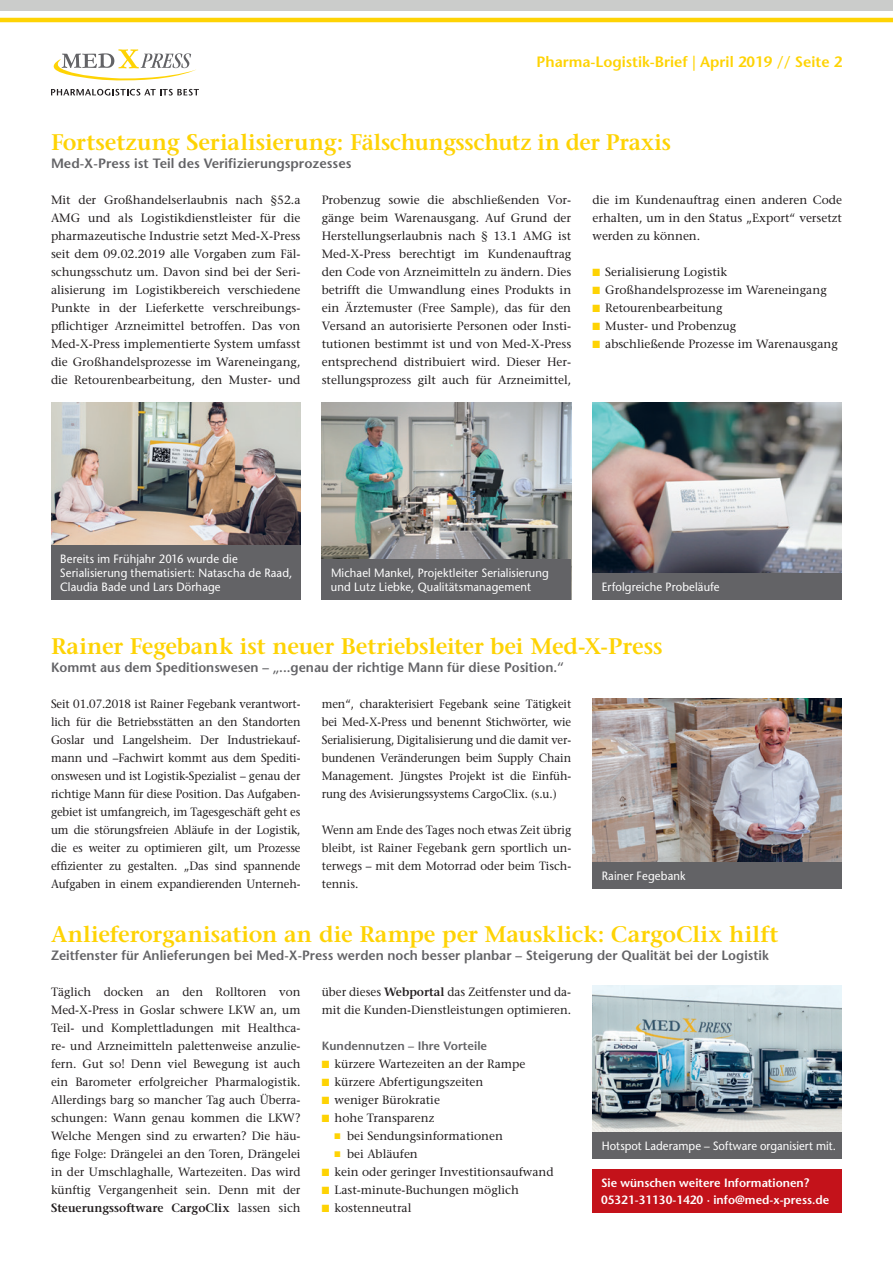
<style>
.page{position:relative;width:893px;height:1263px;background:#fff}
.page>*{position:absolute;margin:0;border:0;box-sizing:border-box;transform-origin:0 0}
._02_Head{font:600 22.5px "Stone Serif";letter-spacing:-.005em;color:#fed304}
.t1{font:600 15px "Stone Sans";color:#fed304}
._02_01_Subhead{font:600 13.5px "Stone Sans";color:#636366}
.Lauf_Serifenschrift{font:12px/18px "Stone Serif";color:#231f20;text-align:justify}
.Lauf_Serifenschrift-2{font:12px/18px "Stone Serif";color:#231f20;text-align:justify;scale:.95 1}
._06_BU{font:12px/14.4px "Stone Sans";letter-spacing:.01em;color:#fff;scale:.94 1}
.Lauf_Serifenschrift-3{font:12px/18px "Stone Serif";color:#231f20;text-align:justify;scale:.96 1}
._04_Lauf{font:600 12px "Stone Sans";color:#fff}
._05_Zwischenhead{font:600 12px "Stone Sans";color:#636366}
.s1{color:#fed304}
.s2{font-weight:600}
</style>
<div class="page">
<hr style="left:0;top:18px;width:893px;height:4px;background:#fed304">
<div style="left:0;top:0;width:893px;height:10px;background:#cbcccb"></div>
<img style="left:592px;top:698px;width:250px;height:164px">
<img style="left:592px;top:986px;width:250px;height:146px">
<div style="left:592px;top:862px;width:250px;height:26px;background:#636366"></div>
<div style="left:592px;top:1132px;width:250px;height:26px;background:#636366"></div>
<img style="left:322px;top:402px;width:249px;height:158px">
<img style="left:592px;top:402px;width:250px;height:172px">
<svg style="left:53px;top:49px;width:143px;height:32px"></svg>
<svg style="left:51px;top:89px;width:148px;height:6px"></svg>
<img style="left:51px;top:402px;width:249px;height:143px">
<div style="left:51px;top:545px;width:249px;height:55px;background:#636366"></div>
<div style="left:322px;top:560px;width:249px;height:40px;background:#636366"></div>
<div style="left:592px;top:574px;width:250px;height:26px;background:#636366"></div>
<div style="left:592px;top:1169px;width:250px;height:43px;background:#c4121a"></div>
<p class="t1" style="left:537px;top:53px;width:307px">Pharma-Logistik-Brief | April 2019 // Seite 2</p>
<p class="_02_Head" style="left:51px;top:129px;width:622px">Fortsetzung Serialisierung: Fälschungsschutz in der Praxis</p>
<p class="_02_01_Subhead" style="left:51px;top:155px;width:302px">Med-X-Press ist Teil des Verifizierungsprozesses</p>
<p class="Lauf_Serifenschrift" style="left:51px;top:191px;width:251px">Mit der Großhandelserlaubnis nach §52.a AMG und als Logistikdienstleister für die pharmazeutische Industrie setzt Med-X-Press seit dem 09.02.2019 alle Vorgaben zum Fäl&shy;schungsschutz um. Davon sind bei der Seri&shy;alisierung im Logistikbereich verschiedene Punkte in der Lieferkette verschreibungs&shy;pflichtiger Arzneimittel betroffen. Das von Med-X-Press implementierte System umfasst die Großhandelsprozesse im Wareneingang, die Retourenbearbeitung, den Muster- und</p>
<p class="Lauf_Serifenschrift" style="left:322px;top:191px;width:251px">Probenzug sowie die abschließenden Vor&shy;gänge beim Warenausgang. Auf Grund der Herstellungserlaubnis nach § 13.1 AMG ist Med-X-Press berechtigt im Kundenauftrag den Code von Arzneimitteln zu ändern. Dies betrifft die Umwandlung eines Produkts in ein Ärztemuster (Free Sample), das für den Versand an autorisierte Personen oder Insti&shy;tutionen bestimmt ist und von Med-X-Press entsprechend distribuiert wird. Dieser Her&shy;stellungsprozess gilt auch für Arzneimittel,</p>
<p class="Lauf_Serifenschrift" style="left:592px;top:191px;width:251px">die im Kundenauftrag einen anderen Code erhalten, um in den Status „Export“ versetzt werden zu können.</p>
<p class="Lauf_Serifenschrift" style="left:592px;top:263px;width:136px"><span class="s1">■</span> Serialisierung Logistik</p>
<p class="Lauf_Serifenschrift" style="left:592px;top:281px;width:236px"><span class="s1">■</span> Großhandelsprozesse im Wareneingang</p>
<p class="Lauf_Serifenschrift" style="left:592px;top:299px;width:132px"><span class="s1">■</span> Retourenbearbeitung</p>
<p class="Lauf_Serifenschrift" style="left:592px;top:317px;width:145px"><span class="s1">■</span> Muster- und Probenzug</p>
<p class="Lauf_Serifenschrift" style="left:592px;top:335px;width:247px"><span class="s1">■</span> abschließende Prozesse im Warenausgang</p>
<p class="_06_BU" style="left:60px;top:551px;width:249px">Bereits im Frühjahr 2016 wurde die<br>Serialisierung thematisiert: Natascha de Raad,<br>Claudia Bade und Lars Dörhage</p>
<p class="_06_BU" style="left:331px;top:566px;width:234px">Michael Mankel, Projektleiter Serialisierung und Lutz Liebke, Qualitätsmanagement</p>
<p class="_06_BU" style="left:602px;top:580px;width:127px">Erfolgreiche Probeläufe</p>
<p class="_02_Head" style="left:51px;top:633px;width:613px">Rainer Fegebank ist neuer Betriebsleiter bei Med-X-Press</p>
<p class="_02_01_Subhead" style="left:51px;top:659px;width:514px">Kommt aus dem Speditionswesen – „...genau der richtige Mann für diese Position.“</p>
<p class="Lauf_Serifenschrift-2" style="left:51px;top:695px;width:264px">Seit 01.07.2018 ist Rainer Fegebank verantwort&shy;lich für die Betriebsstätten an den Standorten Goslar und Langelsheim. Der Industriekauf&shy;mann und –Fachwirt kommt aus dem Spediti&shy;onswesen und ist Logistik-Spezialist – genau der richtige Mann für diese Position. Das Aufgaben&shy;gebiet ist umfangreich, im Tagesgeschäft geht es um die störungsfreien Abläufe in der Logistik, die es weiter zu optimieren gilt, um Prozesse effizienter zu gestalten. „Das sind spannende Aufgaben in einem expandierenden Unterneh-</p>
<p class="Lauf_Serifenschrift-2" style="left:322px;top:695px;width:264px">men“, charakterisiert Fegebank seine Tätigkeit bei Med-X-Press und benennt Stichwörter, wie Serialisierung, Digitalisierung und die damit ver&shy;bundenen Veränderungen beim Supply Chain Management. Jüngstes Projekt ist die Einfüh&shy;rung des Avisierungssystems CargoClix. (s.u.)</p>
<p class="Lauf_Serifenschrift-3" style="left:322px;top:821px;width:261px">Wenn am Ende des Tages noch etwas Zeit übrig bleibt, ist Rainer Fegebank gern sportlich un&shy;terwegs – mit dem Motorrad oder beim Tisch&shy;tennis.</p>
<p class="_06_BU" style="left:602px;top:869px;width:91px">Rainer Fegebank</p>
<p class="_02_Head" style="left:51px;top:921px;width:729px">Anlieferorganisation an die Rampe per Mausklick: CargoClix hilft</p>
<p class="_02_01_Subhead" style="left:51px;top:947px;width:719px">Zeitfenster für Anlieferungen bei Med-X-Press werden noch besser planbar – Steigerung der Qualität bei der Logistik</p>
<p class="Lauf_Serifenschrift" style="left:51px;top:983px;width:251px">Täglich docken an den Rolltoren von Med-X-Press in Goslar schwere LKW an, um Teil- und Komplettladungen mit Healthca&shy;re- und Arzneimitteln palettenweise anzulie&shy;fern. Gut so! Denn viel Bewegung ist auch ein Barometer erfolgreicher Pharmalogistik.<br>Allerdings barg so mancher Tag auch Überra&shy;schungen: Wann genau kommen die LKW?<br>Welche Mengen sind zu erwarten? Die häu&shy;fige Folge: Drängelei an den Toren, Drängelei in der Umschlaghalle, Wartezeiten. Das wird künftig Vergangenheit sein. Denn mit der <span class="s2">Steuerungssoftware CargoClix</span> lassen sich</p>
<p class="Lauf_Serifenschrift" style="left:322px;top:983px;width:251px">über dieses <span class="s2">Webportal</span> das Zeitfenster und da&shy;mit die Kunden-Dienstleistungen optimieren.</p>
<p class="_05_Zwischenhead" style="left:322px;top:1038px;width:167px">Kundennutzen – Ihre Vorteile</p>
<p class="Lauf_Serifenschrift" style="left:322px;top:1055px;width:205px"><span class="s1">■</span> kürzere Wartezeiten an der Rampe</p>
<p class="Lauf_Serifenschrift" style="left:322px;top:1073px;width:163px"><span class="s1">■</span> kürzere Abfertigungszeiten</p>
<p class="Lauf_Serifenschrift" style="left:322px;top:1091px;width:120px"><span class="s1">■</span> weniger Bürokratie</p>
<p class="Lauf_Serifenschrift" style="left:322px;top:1109px;width:114px"><span class="s1">■</span> hohe Transparenz</p>
<p class="Lauf_Serifenschrift" style="left:334px;top:1127px;width:170px"><span class="s1">■</span> bei Sendungsinformationen</p>
<p class="Lauf_Serifenschrift" style="left:334px;top:1145px;width:85px"><span class="s1">■</span> bei Abläufen</p>
<p class="Lauf_Serifenschrift" style="left:322px;top:1163px;width:233px"><span class="s1">■</span> kein oder geringer Investitionsaufwand</p>
<p class="Lauf_Serifenschrift" style="left:322px;top:1181px;width:199px"><span class="s1">■</span> Last-minute-Buchungen möglich</p>
<p class="Lauf_Serifenschrift" style="left:322px;top:1199px;width:91px"><span class="s1">■</span> kostenneutral</p>
<p class="_06_BU" style="left:602px;top:1138px;width:251px">Hotspot Laderampe – Software organisiert mit.</p>
<p class="_04_Lauf" style="left:601px;top:1175px;width:210px">Sie wünschen weitere Informationen?</p>
<p class="_04_Lauf" style="left:601px;top:1192px;width:230px">05321-31130-1420 · info@med-x-press.de</p>
</div>
